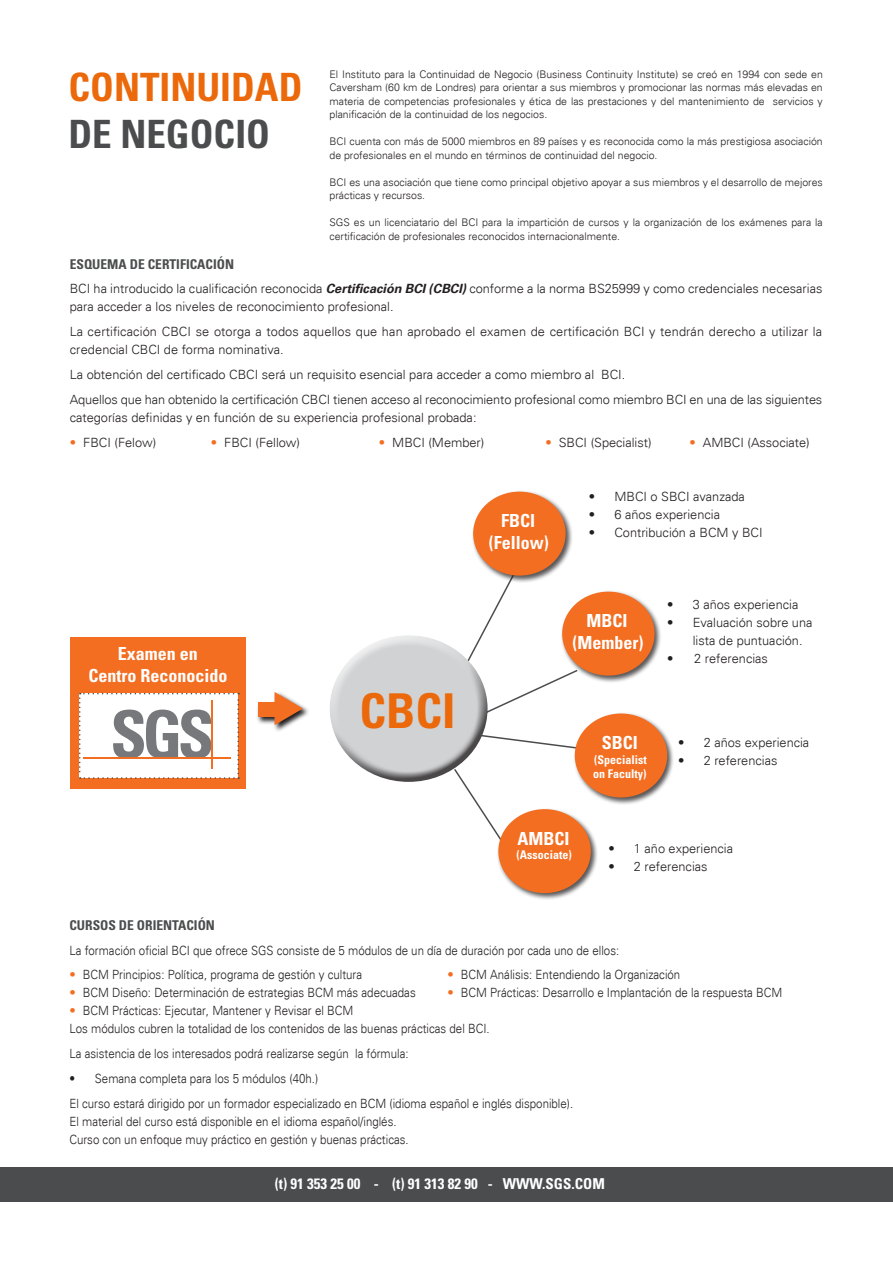
<style>
.page{position:relative;width:893px;height:1263px;background:#fff}
.page>*{position:absolute;margin:0;border:0;box-sizing:border-box;transform-origin:0 0}
.t1{font:700 condensed 48px "Univers";color:#eb690b}
.t2{font:700 condensed 39px "Univers";color:#eb690b}
.t3{font:700 condensed 39px "Univers";color:#4b4c4d}
.t4{font:700 condensed 18px "Univers";color:#fff}
.t5{font:700 condensed 15px "Univers";color:#fff}
.t6{font:700 condensed 13.5px "Univers";color:#4b4c4d}
.t7{font:300 12.75px/18px "Univers";color:#231f20}
.t8{font:300 12.75px "Univers";color:#231f20;scale:.9 1}
.t9{font:700 condensed 12px "Univers";color:#fff}
.t10{font:300 10.5px/13.5px "Univers";color:#231f20}
.s1{font-weight:700;font-style:italic}
.s2{color:#f36e21}
</style>
<div class="page">
<div style="left:70px;top:638px;width:176px;height:151px;background:#f36e21"></div>
<svg style="left:463px;top:783px;width:34px;height:52px"></svg>
<svg style="left:79px;top:693px;width:160px;height:86px;background:#dfdbda"></svg>
<hr style="left:83px;top:758px;width:148px;height:1px;background:#f36e21">
<hr style="left:211px;top:700px;width:1px;height:69px;background:#f36e21">
<svg style="left:499px;top:737px;width:74px;height:12px"></svg>
<svg style="left:484px;top:583px;width:76px;height:125px"></svg>
<div style="left:329px;top:628px;width:157px;height:119px;background:#fff;opacity:.75"></div>
<div style="left:330px;top:660px;width:169px;height:123px;background:#231f20;opacity:.75"></div>
<div style="left:471px;top:490px;width:102px;height:93px;background:#231f20;opacity:.75"></div>
<div style="left:473px;top:492px;width:93px;height:84px;background:#f36e21;border-radius:50%"></div>
<svg style="left:257px;top:692px;width:51px;height:39px"></svg>
<div style="left:258px;top:703px;width:24px;height:14px;background:#f36e21"></div>
<svg style="left:275px;top:692px;width:28px;height:33px"></svg>
<div style="left:560px;top:590px;width:102px;height:93px;background:#231f20;opacity:.75"></div>
<div style="left:562px;top:592px;width:93px;height:84px;background:#f36e21;border-radius:50%"></div>
<div style="left:573px;top:712px;width:102px;height:93px;background:#231f20;opacity:.75"></div>
<div style="left:575px;top:713px;width:92px;height:84px;background:#f36e21;border-radius:50%"></div>
<div style="left:497px;top:808px;width:101px;height:92px;background:#231f20;opacity:.75"></div>
<div style="left:498px;top:809px;width:93px;height:84px;background:#f36e21;border-radius:50%"></div>
<div style="left:0;top:1167px;width:893px;height:35px;background:#4b4c4d"></div>
<p class="t2" style="left:68px;top:63px;width:236px">CONTINUIDAD</p>
<p class="t3" style="left:68px;top:110px;width:203px">DE NEGOCIO</p>
<p class="t10" style="left:330px;top:67px;width:495px;text-align:justify">El Instituto para la Continuidad de Negocio (Business Continuity Institute) se creó en 1994 con sede en Caversham (60 km de Londres) para orientar a sus miembros y promocionar las normas más elevadas en materia de competencias profesionales y ética de las prestaciones y del mantenimiento de servicios y planificación de la continuidad de los negocios.</p>
<p class="t10" style="left:330px;top:135px;width:495px">BCI cuenta con más de 5000 miembros en 89 países y es reconocida como la más prestigiosa asociación de profesionales en el mundo en términos de continuidad del negocio.</p>
<p class="t10" style="left:330px;top:175px;width:495px">BCI es una asociación que tiene como principal objetivo apoyar a sus miembros y el desarrollo de mejores prácticas y recursos.</p>
<p class="t10" style="left:330px;top:216px;width:495px">SGS es un licenciatario del BCI para la impartición de cursos y la organización de los exámenes para la certificación de profesionales reconocidos internacionalmente.</p>
<p class="t6" style="left:70px;top:256px;width:166px">ESQUEMA DE CERTIFICACIÓN</p>
<p class="t7" style="left:70px;top:280px;width:754px">BCI ha introducido la cualificación reconocida <span class="s1">Certificación BCI (CBCI)</span> conforme a la norma BS25999 y como credenciales necesarias para acceder a los niveles de reconocimiento profesional.</p>
<p class="t7" style="left:70px;top:323px;width:754px">La certificación CBCI se otorga a todos aquellos que han aprobado el examen de certificación BCI y tendrán derecho a utilizar la credencial CBCI de forma nominativa.</p>
<p class="t7" style="left:70px;top:365px;width:557px">La obtención del certificado CBCI será un requisito esencial para acceder a como miembro al BCI.</p>
<p class="t7" style="left:70px;top:390px;width:754px">Aquellos que han obtenido la certificación CBCI tienen acceso al reconocimiento profesional como miembro BCI en una de las siguientes categorías definidas y en función de su experiencia profesional probada:</p>
<p class="t7" style="left:70px;top:433px;width:88px"><span class="s2">•</span> FBCI (Felow)</p>
<p class="t7" style="left:211px;top:433px;width:91px"><span class="s2">•</span> FBCI (Fellow)</p>
<p class="t7" style="left:379px;top:433px;width:107px"><span class="s2">•</span> MBCI (Member)</p>
<p class="t7" style="left:545px;top:433px;width:108px"><span class="s2">•</span> SBCI (Specialist)</p>
<p class="t7" style="left:689px;top:433px;width:122px"><span class="s2">•</span> AMBCI (Associate)</p>
<p class="t4" style="left:118px;top:643px;width:81px">Examen en</p>
<p class="t4" style="left:88px;top:664px;width:141px">Centro Reconocido</p>
<h1 class="t1" style="left:360px;top:682px;width:98px">CBCI</h1>
<p class="t4" style="left:501px;top:510px;width:36px">FBCI</p>
<p class="t4" style="left:489px;top:531px;width:62px">(Fellow)</p>
<p class="t7" style="left:589px;top:487px;width:157px">• MBCI o SBCI avanzada</p>
<p class="t7" style="left:589px;top:505px;width:133px">• 6 años experiencia</p>
<p class="t7" style="left:589px;top:523px;width:175px">• Contribución a BCM y BCI</p>
<p class="t4" style="left:587px;top:610px;width:43px">MBCI</p>
<p class="t4" style="left:572px;top:631px;width:72px">(Member)</p>
<p class="t7" style="left:667px;top:595px;width:133px">• 3 años experiencia</p>
<p class="t7" style="left:693px;top:613px;width:121px;text-indent:-26px">• Evaluación sobre una lista de puntuación.</p>
<p class="t7" style="left:667px;top:649px;width:102px">• 2 referencias</p>
<p class="t4" style="left:602px;top:732px;width:38px">SBCI</p>
<p class="t9" style="left:594px;top:752px;width:54px">(Specialist</p>
<p class="t9" style="left:593px;top:766px;width:55px">on Faculty)</p>
<p class="t7" style="left:678px;top:734px;width:133px">• 2 años experiencia</p>
<p class="t7" style="left:678px;top:752px;width:101px">• 2 referencias</p>
<p class="t4" style="left:517px;top:827px;width:54px">AMBCI</p>
<p class="t9" style="left:516px;top:847px;width:57px">(Associate)</p>
<p class="t7" style="left:608px;top:840px;width:126px">• 1 año experiencia</p>
<p class="t7" style="left:608px;top:858px;width:101px">• 2 referencias</p>
<p class="t6" style="left:69px;top:917px;width:147px">CURSOS DE ORIENTACIÓN</p>
<p class="t8" style="left:69px;top:942px;width:612px">La formación oficial BCI que ofrece SGS consiste de 5 módulos de un día de duración por cada uno de ellos:</p>
<p class="t8" style="left:69px;top:967px;width:327px"><span class="s2">•</span> BCM Principios: Política, programa de gestión y cultura</p>
<p class="t8" style="left:447px;top:967px;width:260px"><span class="s2">•</span> BCM Análisis: Entendiendo la Organización</p>
<p class="t8" style="left:69px;top:985px;width:386px"><span class="s2">•</span> BCM Diseño: Determinación de estrategias BCM más adecuadas</p>
<p class="t8" style="left:447px;top:985px;width:374px"><span class="s2">•</span> BCM Prácticas: Desarrollo e Implantación de la respuesta BCM</p>
<p class="t8" style="left:69px;top:1003px;width:317px"><span class="s2">•</span> BCM Prácticas: Ejecutar, Mantener y Revisar el BCM</p>
<p class="t8" style="left:69px;top:1021px;width:468px">Los módulos cubren la totalidad de los contenidos de las buenas prácticas del BCI.</p>
<p class="t8" style="left:69px;top:1046px;width:378px">La asistencia de los interesados podrá realizarse según la fórmula:</p>
<p class="t8" style="left:69px;top:1071px;width:278px">• Semana completa para los 5 módulos (40h.)</p>
<p class="t8" style="left:69px;top:1095px;width:561px">El curso estará dirigido por un formador especializado en BCM (idioma español e inglés disponible).</p>
<p class="t8" style="left:69px;top:1113px;width:365px">El material del curso está disponible en el idioma español/inglés.</p>
<p class="t8" style="left:69px;top:1131px;width:378px">Curso con un enfoque muy práctico en gestión y buenas prácticas.</p>
<p class="t5" style="left:275px;top:1174px;width:332px">(t) 91 353 25 00 - (t) 91 313 82 90 - WWW.SGS.COM</p>
</div>
